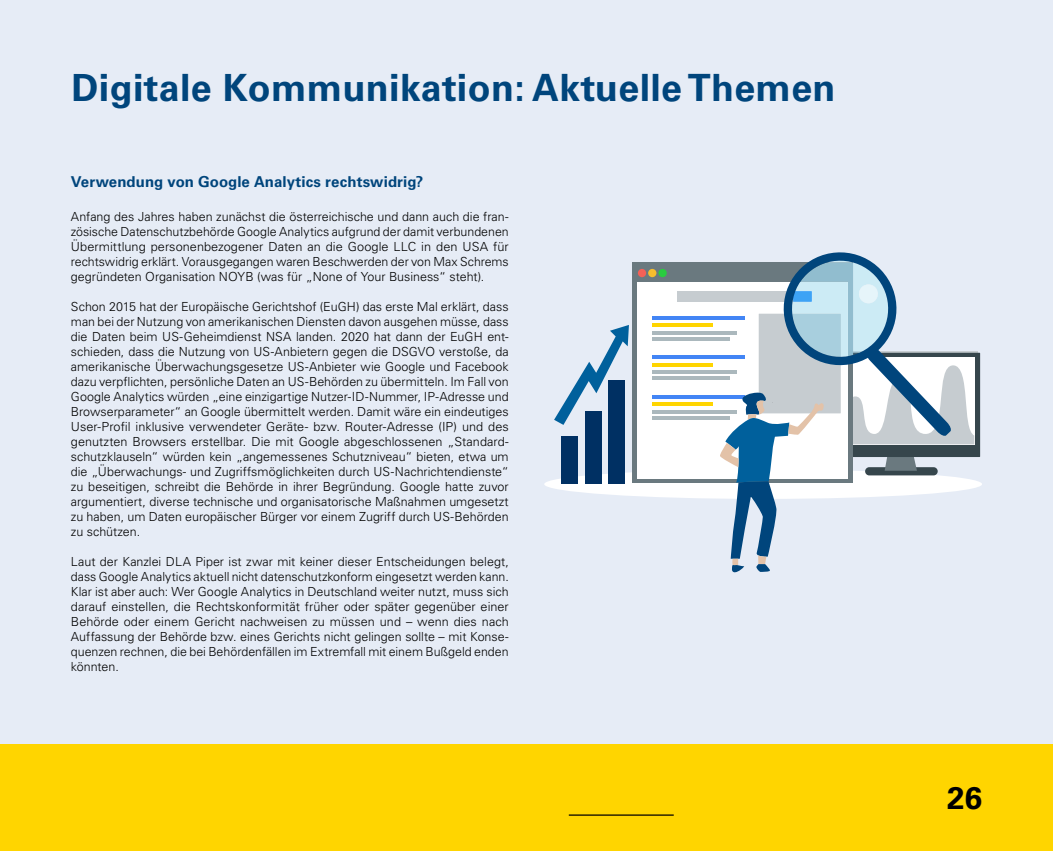
<style>
.page{position:relative;width:1053px;height:851px;background:#fff}
.page>*{position:absolute;margin:0;border:0;box-sizing:border-box;transform-origin:0 0}
.t1{font:700 37.5px "Univers LT Std";letter-spacing:.01em;color:#00457c}
.t2{font:700 31.25px "Univers LT Std";color:#000}
.t3{font:700 15px "Univers LT Std";letter-spacing:.005em;color:#00457c}
.t4{font:300 12.5px/15px "Univers LT Std";color:#000;text-align:justify}
</style>
<div class="page">
<div style="left:0;top:0;width:1052px;height:744px;background:#e6ecf6"></div>
<div style="left:544px;top:469px;width:437px;height:30px;background:#fff;border-radius:50%"></div>
<div style="left:819px;top:353px;width:161px;height:104px;background:linear-gradient(to bottom,#36464c,#36464c)"></div>
<div style="left:632px;top:262px;width:221px;height:221px;background:#6a797f"></div>
<div style="left:637px;top:282px;width:210px;height:196px;background:#fff"></div>
<div style="left:637px;top:269px;width:9px;height:8px;background:#f56157;border-radius:50%"></div>
<div style="left:648px;top:269px;width:8px;height:8px;background:#f7bd2e;border-radius:50%"></div>
<div style="left:658px;top:269px;width:8px;height:8px;background:#29cc40;border-radius:50%"></div>
<hr style="left:652px;top:316px;width:92px;height:3px;background:#4285f5">
<hr style="left:652px;top:323px;width:61px;height:4px;background:#ffd500">
<hr style="left:652px;top:331px;width:84px;height:3px;background:#abb8bd">
<hr style="left:652px;top:337px;width:78px;height:3px;background:#abb8bd">
<hr style="left:652px;top:355px;width:92px;height:4px;background:#4285f5">
<hr style="left:652px;top:363px;width:61px;height:3px;background:#ffd500">
<hr style="left:652px;top:370px;width:84px;height:4px;background:#abb8bd">
<hr style="left:652px;top:376px;width:78px;height:4px;background:#abb8bd">
<hr style="left:652px;top:395px;width:92px;height:3px;background:#4285f5">
<hr style="left:652px;top:402px;width:61px;height:4px;background:#ffd500">
<hr style="left:652px;top:410px;width:84px;height:3px;background:#abb8bd">
<hr style="left:652px;top:416px;width:78px;height:3px;background:#abb8bd">
<div style="left:677px;top:291px;width:129px;height:10px;background:#c6ccd0"></div>
<div style="left:561px;top:436px;width:17px;height:47px;background:#003063"></div>
<div style="left:584px;top:411px;width:17px;height:72px;background:#003063"></div>
<div style="left:608px;top:380px;width:17px;height:103px;background:#003063"></div>
<svg style="left:554px;top:325px;width:75px;height:100px;background:#9cb8d1"></svg>
<svg style="left:719px;top:246px;width:255px;height:327px"></svg>
<div style="left:0;top:744px;width:1052px;height:106px;background:#ffd500"></div>
<hr style="left:568px;top:814px;width:105px;height:1px;background:#000">
<h1 class="t1" style="left:71px;top:66px;width:765px">Digitale Kommunikation: Aktuelle Themen</h1>
<p class="t3" style="left:71px;top:173px;width:354px">Verwendung von Google Analytics rechtswidrig?</p>
<p class="t4" style="left:71px;top:209px;width:439px">Anfang des Jahres haben zunächst die österreichische und dann auch die fran&shy;zösische Datenschutzbehörde Google Analytics aufgrund der damit verbundenen Übermittlung personenbezogener Daten an die Google LLC in den USA für rechtswidrig erklärt. Vorausgegangen waren Beschwerden der von Max Schrems gegründeten Organisation NOYB (was für „None of Your Business“ steht).</p>
<p class="t4" style="left:71px;top:299px;width:439px">Schon 2015 hat der Europäische Gerichtshof (EuGH) das erste Mal erklärt, dass man bei der Nutzung von amerikanischen Diensten davon ausgehen müsse, dass die Daten beim US-Geheimdienst NSA landen. 2020 hat dann der EuGH ent&shy;schieden, dass die Nutzung von US-Anbietern gegen die DSGVO verstoße, da amerikanische Überwachungsgesetze US-Anbieter wie Google und Facebook dazu verpflichten, persönliche Daten an US-Behörden zu übermitteln. Im Fall von Google Analytics würden „eine einzigartige Nutzer-ID-Nummer, IP-Adresse und Browserparameter“ an Google übermittelt werden. Damit wäre ein eindeutiges User-Profil inklusive verwendeter Geräte- bzw. Router-Adresse (IP) und des genutzten Browsers erstellbar. Die mit Google abgeschlossenen „Standard&shy;schutzklauseln“ würden kein „angemessenes Schutzniveau“ bieten, etwa um die „Überwachungs- und Zugriffsmöglichkeiten durch US-Nachrichtendienste“ zu beseitigen, schreibt die Behörde in ihrer Begründung. Google hatte zuvor argumentiert, diverse technische und organisatorische Maßnahmen umgesetzt zu haben, um Daten europäischer Bürger vor einem Zugriff durch US-Behörden zu schützen.</p>
<p class="t4" style="left:71px;top:554px;width:439px">Laut der Kanzlei DLA Piper ist zwar mit keiner dieser Entscheidungen belegt, dass Google Analytics aktuell nicht datenschutzkonform eingesetzt werden kann.<br>Klar ist aber auch: Wer Google Analytics in Deutschland weiter nutzt, muss sich darauf einstellen, die Rechtskonformität früher oder später gegenüber einer Behörde oder einem Gericht nachweisen zu müssen und – wenn dies nach Auffassung der Behörde bzw. eines Gerichts nicht gelingen sollte – mit Konse&shy;quenzen rechnen, die bei Behördenfällen im Extremfall mit einem Bußgeld enden könnten.</p>
<h2 class="t2" style="left:946px;top:779px;width:37px">26</h2>
</div>
